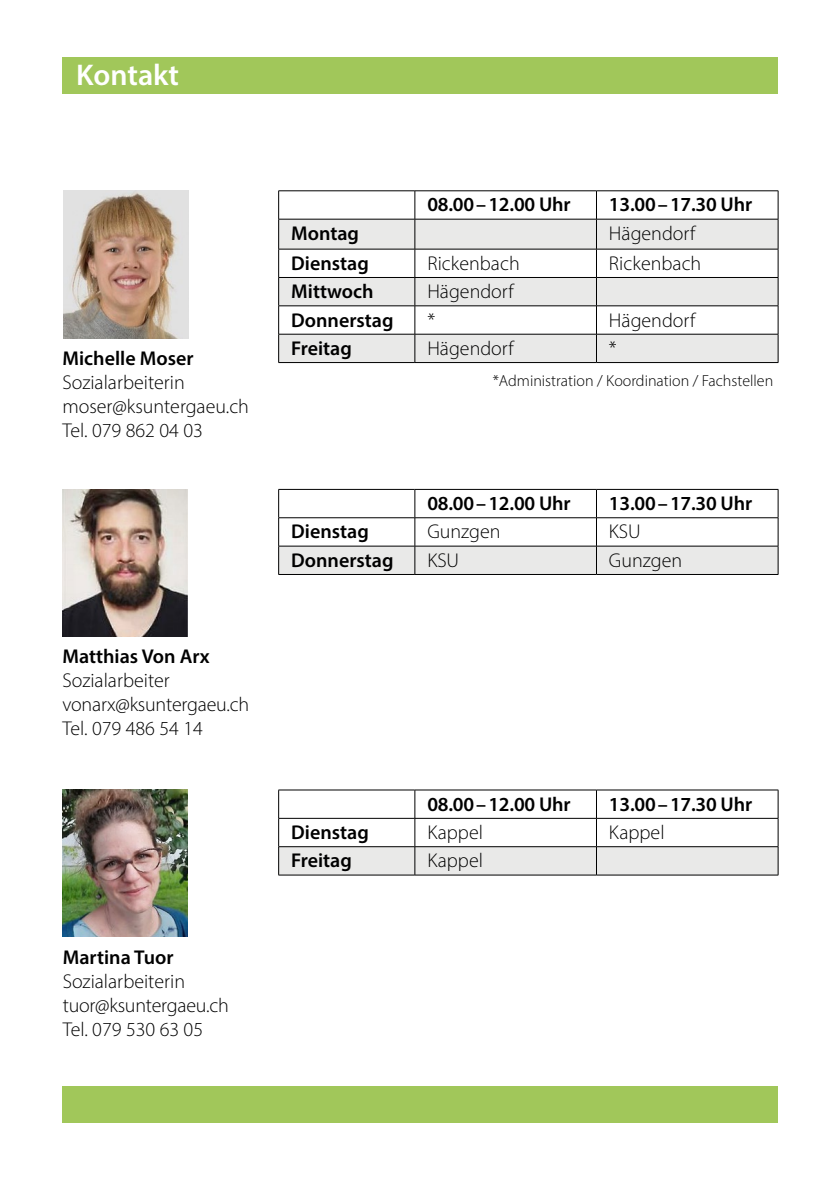
<style>
.page{position:relative;width:840px;height:1191px;background:#fff}
.page>*{position:absolute;margin:0;border:0;box-sizing:border-box;transform-origin:0 0}
.Titel{font:600 30px "Myriad Pro";color:#fff}
.Lauftext_SSU{font:300 20px "Myriad Pro";color:#000}
.Semibold_SSU{font:600 20px "Myriad Pro";color:#000}
.Semibold_SSU-2{font:300 20px "Myriad Pro";color:#000}
.Lauftext_SSU-2{font:300 16px "Myriad Pro";color:#000}
</style>
<div class="page">
<div style="left:62px;top:57px;width:715px;height:37px;background:#a1c75a"></div>
<svg style="left:279px;top:220px;width:498px;height:142px;fill:#e9e9e8"></svg>
<hr style="left:414px;top:190px;width:182px;height:1px;background:#000">
<svg style="left:414px;top:191px;width:1px;height:28px"></svg>
<hr style="left:596px;top:190px;width:181px;height:1px;background:#000">
<svg style="left:777px;top:191px;width:1px;height:28px"></svg>
<hr style="left:278px;top:219px;width:136px;height:1px;background:#000">
<hr style="left:278px;top:219px;width:1px;height:30px;background:#000">
<hr style="left:414px;top:219px;width:182px;height:1px;background:#000">
<hr style="left:414px;top:219px;width:1px;height:30px;background:#000">
<hr style="left:596px;top:219px;width:181px;height:1px;background:#000">
<hr style="left:595px;top:219px;width:1px;height:30px;background:#000">
<hr style="left:777px;top:219px;width:1px;height:30px;background:#000">
<hr style="left:278px;top:249px;width:136px;height:1px;background:#000">
<hr style="left:414px;top:249px;width:182px;height:1px;background:#000">
<hr style="left:596px;top:249px;width:181px;height:1px;background:#000">
<hr style="left:278px;top:277px;width:136px;height:1px;background:#000">
<hr style="left:278px;top:305px;width:136px;height:1px;background:#000">
<hr style="left:414px;top:277px;width:182px;height:1px;background:#000">
<hr style="left:414px;top:305px;width:182px;height:1px;background:#000">
<hr style="left:596px;top:277px;width:181px;height:1px;background:#000">
<hr style="left:596px;top:305px;width:181px;height:1px;background:#000">
<hr style="left:278px;top:334px;width:136px;height:1px;background:#000">
<svg style="left:278px;top:249px;width:1px;height:113px"></svg>
<hr style="left:278px;top:362px;width:136px;height:1px;background:#000">
<hr style="left:414px;top:334px;width:182px;height:1px;background:#000">
<svg style="left:414px;top:249px;width:1px;height:113px"></svg>
<hr style="left:414px;top:362px;width:182px;height:1px;background:#000">
<hr style="left:596px;top:334px;width:181px;height:1px;background:#000">
<svg style="left:595px;top:249px;width:1px;height:113px"></svg>
<svg style="left:777px;top:249px;width:1px;height:113px"></svg>
<hr style="left:596px;top:362px;width:181px;height:1px;background:#000">
<hr style="left:278px;top:190px;width:136px;height:1px;background:#000">
<svg style="left:278px;top:191px;width:1px;height:28px"></svg>
<img style="left:62px;top:789px;width:125px;height:147px">
<img style="left:62px;top:489px;width:125px;height:147px">
<hr style="left:278px;top:574px;width:136px;height:1px;background:#000">
<hr style="left:414px;top:574px;width:182px;height:1px;background:#000">
<hr style="left:596px;top:574px;width:181px;height:1px;background:#000">
<svg style="left:278px;top:489px;width:500px;height:85px"></svg>
<hr style="left:414px;top:789px;width:182px;height:1px;background:#000">
<hr style="left:596px;top:789px;width:181px;height:1px;background:#000">
<hr style="left:278px;top:789px;width:136px;height:1px;background:#000">
<svg style="left:278px;top:790px;width:500px;height:85px"></svg>
<img style="left:64px;top:190px;width:125px;height:148px">
<div style="left:62px;top:1086px;width:715px;height:37px;background:#a1c75a"></div>
<p class="Titel" style="left:76px;top:56px;width:104px">Kontakt</p>
<p class="Semibold_SSU" style="left:62px;top:345px;width:133px">Michelle Moser</p>
<p class="Semibold_SSU-2" style="left:62px;top:370px;width:124px">Sozialarbeiterin</p>
<p class="Lauftext_SSU" style="left:62px;top:394px;width:188px">moser@ksuntergaeu.ch</p>
<p class="Lauftext_SSU" style="left:62px;top:418px;width:142px">Tel. 079 862 04 03</p>
<p class="Semibold_SSU" style="left:62px;top:644px;width:149px">Matthias Von Arx</p>
<p class="Semibold_SSU-2" style="left:62px;top:668px;width:109px">Sozialarbeiter</p>
<p class="Lauftext_SSU" style="left:62px;top:692px;width:188px">vonarx@ksuntergaeu.ch</p>
<p class="Lauftext_SSU" style="left:62px;top:716px;width:142px">Tel. 079 486 54 14</p>
<p class="Semibold_SSU" style="left:63px;top:944px;width:112px">Martina Tuor</p>
<p class="Semibold_SSU-2" style="left:63px;top:969px;width:124px">Sozialarbeiterin</p>
<p class="Lauftext_SSU" style="left:63px;top:993px;width:168px">tuor@ksuntergaeu.ch</p>
<p class="Lauftext_SSU" style="left:63px;top:1017px;width:142px">Tel. 079 530 63 05</p>
<p class="Semibold_SSU" style="left:427px;top:192px;width:145px">08.00–12.00 Uhr</p>
<p class="Semibold_SSU" style="left:608px;top:192px;width:145px">13.00–17.30 Uhr</p>
<p class="Semibold_SSU" style="left:291px;top:220px;width:69px">Montag</p>
<p class="Lauftext_SSU" style="left:608px;top:221px;width:88px">Hägendorf</p>
<p class="Semibold_SSU" style="left:291px;top:250px;width:79px">Dienstag</p>
<p class="Lauftext_SSU" style="left:427px;top:251px;width:94px">Rickenbach</p>
<p class="Lauftext_SSU" style="left:608px;top:251px;width:94px">Rickenbach</p>
<p class="Semibold_SSU" style="left:291px;top:279px;width:84px">Mittwoch</p>
<p class="Lauftext_SSU" style="left:427px;top:279px;width:88px">Hägendorf</p>
<p class="Semibold_SSU" style="left:291px;top:307px;width:104px">Donnerstag</p>
<p class="Lauftext_SSU" style="left:427px;top:308px;width:9px">*</p>
<p class="Lauftext_SSU" style="left:608px;top:308px;width:88px">Hägendorf</p>
<p class="Semibold_SSU" style="left:291px;top:335px;width:62px">Freitag</p>
<p class="Lauftext_SSU" style="left:427px;top:336px;width:88px">Hägendorf</p>
<p class="Lauftext_SSU" style="left:608px;top:336px;width:9px">*</p>
<p class="Lauftext_SSU-2" style="left:492px;top:371px;width:282px">*Administration / Koordination / Fachstellen</p>
<p class="Semibold_SSU" style="left:427px;top:490px;width:145px">08.00–12.00 Uhr</p>
<p class="Semibold_SSU" style="left:608px;top:490px;width:145px">13.00–17.30 Uhr</p>
<p class="Semibold_SSU" style="left:291px;top:519px;width:79px">Dienstag</p>
<p class="Lauftext_SSU" style="left:427px;top:520px;width:75px">Gunzgen</p>
<p class="Lauftext_SSU" style="left:608px;top:520px;width:33px">KSU</p>
<p class="Semibold_SSU" style="left:291px;top:547px;width:104px">Donnerstag</p>
<p class="Lauftext_SSU" style="left:427px;top:548px;width:33px">KSU</p>
<p class="Lauftext_SSU" style="left:608px;top:548px;width:75px">Gunzgen</p>
<p class="Semibold_SSU" style="left:427px;top:791px;width:145px">08.00–12.00 Uhr</p>
<p class="Semibold_SSU" style="left:608px;top:791px;width:145px">13.00–17.30 Uhr</p>
<p class="Semibold_SSU" style="left:291px;top:819px;width:79px">Dienstag</p>
<p class="Lauftext_SSU" style="left:427px;top:820px;width:57px">Kappel</p>
<p class="Lauftext_SSU" style="left:608px;top:820px;width:57px">Kappel</p>
<p class="Semibold_SSU" style="left:291px;top:848px;width:62px">Freitag</p>
<p class="Lauftext_SSU" style="left:427px;top:848px;width:57px">Kappel</p>
</div>
